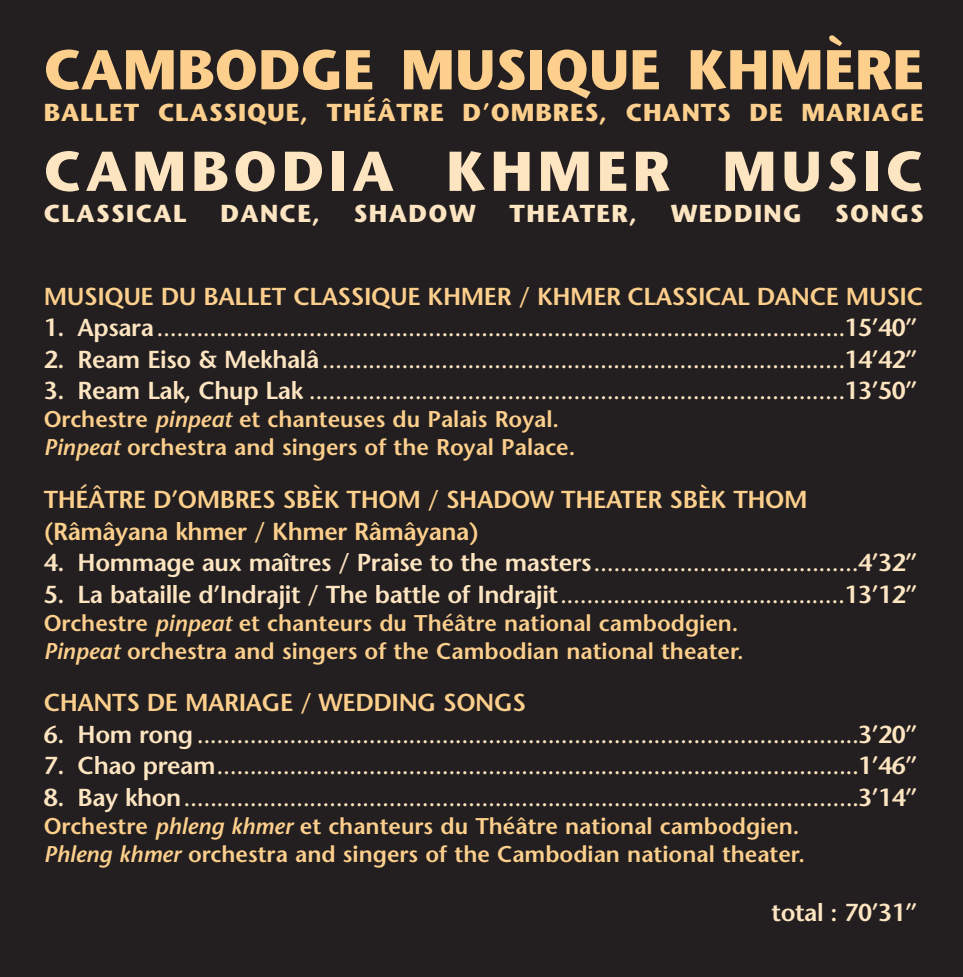
<style>
.page{position:relative;width:963px;height:977px;background:#fff}
.page>*{position:absolute;margin:0;border:0;box-sizing:border-box;transform-origin:0 0}
.t1{font:700 56px "Stone Sans";color:#fdcf8c}
.t2{font:700 56px "Stone Sans";letter-spacing:.085em;color:#fee5c1}
.t3{font:24.5px "Stone Sans";color:#fee5c1}
.t4{font:600 24.5px "Stone Sans";letter-spacing:-.015em;color:#fee5c1}
.t5{font:600 24.5px/31.5px "Stone Sans";letter-spacing:-.015em;color:#fdcf8c}
.t6{font:700 24.5px "Stone Sans";letter-spacing:.04em;color:#fdcf8c}
.t7{font:700 24.5px "Stone Sans";letter-spacing:.055em;color:#fee5c1}
.t8{font:600 22.75px/28px "Stone Sans";color:#fdcf8c}
.s1{font-weight:600}
.s2{font-style:italic}
.s3{font-weight:400}
</style>
<div class="page">
<div style="left:0;top:0;width:962px;height:977px;background:#231f20"></div>
<hr style="left:0;top:976px;width:962px;height:1px;background:#fdcf8c">
<hr style="left:0;top:0;width:1px;height:977px;background:#fdcf8c">
<h1 class="t1" style="left:44px;top:48px;width:880px">CAMBODGE MUSIQUE KHMÈRE</h1>
<p class="t6" style="left:44px;top:103px;width:881px">BALLET CLASSIQUE, THÉÂTRE D’OMBRES, CHANTS DE MARIAGE</p>
<h1 class="t2" style="left:44px;top:150px;width:880px">CAMBODIA KHMER MUSIC</h1>
<p class="t7" style="left:44px;top:204px;width:144px">CLASSICAL</p>
<p class="t7" style="left:220px;top:204px;width:101px">DANCE,</p>
<p class="t7" style="left:353px;top:204px;width:123px">SHADOW</p>
<p class="t7" style="left:509px;top:204px;width:129px">THEATER,</p>
<p class="t7" style="left:670px;top:204px;width:132px">WEDDING</p>
<p class="t7" style="left:834px;top:204px;width:90px">SONGS</p>
<p class="t5" style="left:44px;top:283px;width:880px">MUSIQUE DU BALLET CLASSIQUE KHMER / KHMER CLASSICAL DANCE MUSIC</p>
<p class="t3" style="left:44px;top:318px;width:875px"><span class="s1">1. Apsara</span>........................................................................................................<span class="s1">15’40”</span></p>
<p class="t3" style="left:44px;top:350px;width:875px"><span class="s1">2. Ream Eiso &amp; Mekhalâ</span>...............................................................................<span class="s1">14’42”</span></p>
<p class="t3" style="left:44px;top:381px;width:875px"><span class="s1">3. Ream Lak, Chup Lak</span> .................................................................................<span class="s1">13’50”</span></p>
<p class="t8" style="left:44px;top:408px;width:533px">Orchestre <span class="s2">pinpeat</span> et chanteuses du Palais Royal.<br><span class="s2">Pinpeat</span> orchestra and singers of the Royal Palace.</p>
<p class="t5" style="left:44px;top:486px;width:765px">THÉÂTRE D’OMBRES SBÈK THOM / SHADOW THEATER SBÈK THOM (Râmâyana khmer / Khmer Râmâyana)</p>
<p class="t4" style="left:44px;top:553px;width:875px">4. Hommage aux maîtres / Praise to the masters<span class="s3">........................................</span>4’32”</p>
<p class="t4" style="left:44px;top:584px;width:875px">5. La bataille d’Indrajit / The battle of Indrajit<span class="s3">...........................................</span>13’12”</p>
<p class="t8" style="left:44px;top:611px;width:701px">Orchestre <span class="s2">pinpeat</span> et chanteurs du Théâtre national cambodgien.<br><span class="s2">Pinpeat</span> orchestra and singers of the Cambodian national theater.</p>
<p class="t5" style="left:44px;top:689px;width:483px">CHANTS DE MARIAGE / WEDDING SONGS</p>
<p class="t3" style="left:44px;top:724px;width:875px"><span class="s1">6. Hom rong</span> ....................................................................................................<span class="s1">3’20”</span></p>
<p class="t3" style="left:44px;top:756px;width:875px"><span class="s1">7. Chao pream</span>.................................................................................................<span class="s1">1’46”</span></p>
<p class="t3" style="left:44px;top:787px;width:875px"><span class="s1">8. Bay khon</span>......................................................................................................<span class="s1">3’14”</span></p>
<p class="t8" style="left:44px;top:814px;width:762px">Orchestre <span class="s2">phleng khmer</span> et chanteurs du Théâtre national cambodgien.<br><span class="s2">Phleng khmer</span> orchestra and singers of the Cambodian national theater.</p>
<p class="t4" style="left:771px;top:903px;width:148px">total : 70’31”</p>
</div>
